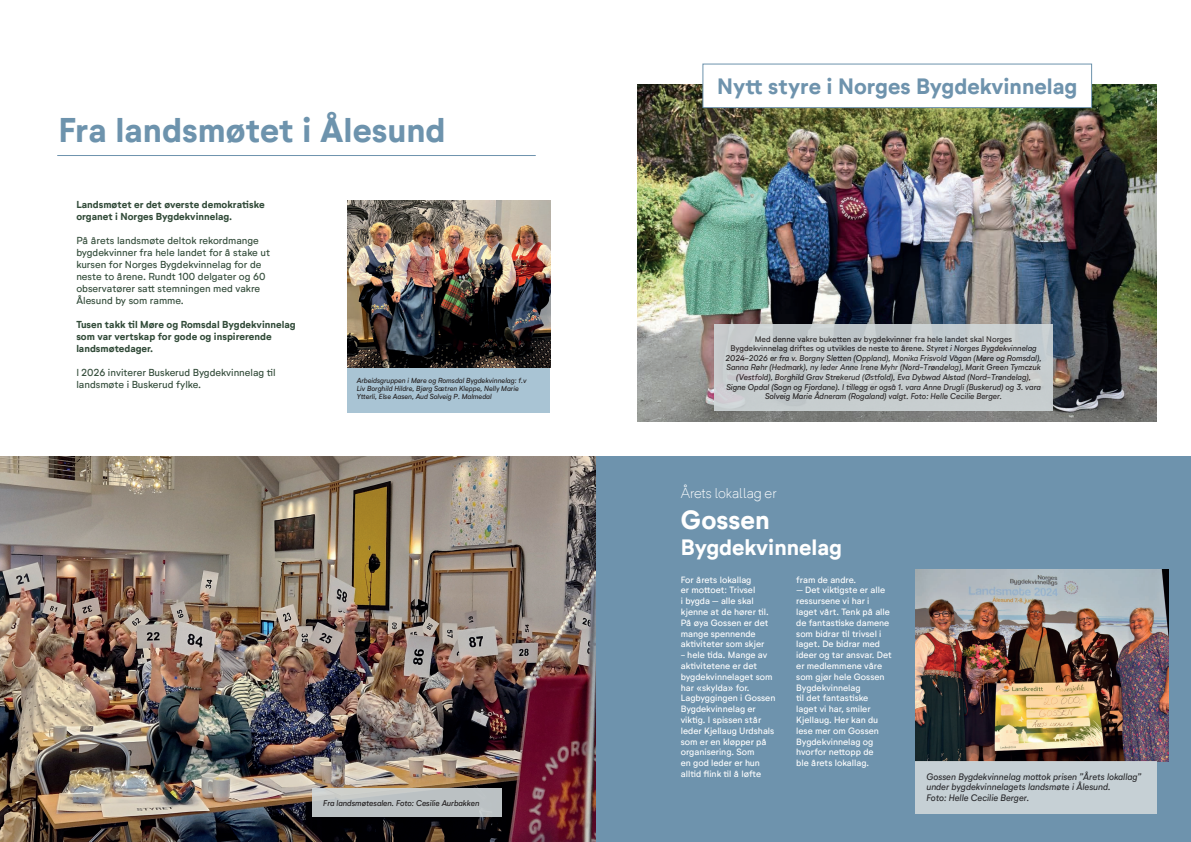
<style>
.page{position:relative;width:1191px;height:842px;background:#fff}
.page>*{position:absolute;margin:0;border:0;box-sizing:border-box;transform-origin:0 0}
.t1{font:700 34px "Neutrif Studio";color:#6d93ad}
.t2{font:700 26px "Neutrif Studio";color:#fff}
.t3{font:700 22px "Neutrif Studio";color:#6e93ad}
.t4{font:700 22px "Neutrif Studio";color:#fff}
.t5{font:300 14px "Neutrif Pro";color:#fff}
.t6{font:10px/12px "Neutrif Studio";color:#324b39}
.t7{font:700 10px/12px "Neutrif Studio";color:#324b39}
.t8{font:9px/10.8px "Neutrif Studio";color:#fff}
.t9{font:italic 9px/10.8px "Neutrif Studio";color:#231f20}
.t10{font:italic 8px/9.6px "Neutrif Studio";color:#231f20;text-align:center}
.t11{font:italic 7px/8.4px "Neutrif Studio";color:#231f20}
.s1{font-style:normal}
</style>
<div class="page">
<div style="left:347px;top:364px;width:203px;height:48px;background:#a9c4d4"></div>
<img style="left:347px;top:201px;width:203px;height:167px">
<img style="left:0;top:456px;width:595px;height:386px">
<hr style="left:57px;top:155px;width:479px;height:1px;background:#6d93ad">
<svg style="left:312px;top:788px;width:190px;height:29px;fill:#bbc1c4"></svg>
<div style="left:596px;top:456px;width:595px;height:386px;background:#6e93ad"></div>
<img style="left:915px;top:569px;width:253px;height:192px">
<div style="left:915px;top:761px;width:241px;height:53px;background:#c6d0d5"></div>
<img style="left:638px;top:85px;width:518px;height:336px">
<div style="left:714px;top:324px;width:339px;height:87px;background:#c7cdcf"></div>
<div style="left:703px;top:64px;width:388px;height:44px;background:#fff"></div>
<div style="left:702px;top:64px;width:390px;height:44px;border:1px solid #6c92ac"></div>
<h1 class="t1" style="left:58px;top:109px;width:389px">Fra landsmøtet i Ålesund</h1>
<p class="t7" style="left:76px;top:199px;width:190px">Landsmøtet er det øverste demokratiske organet i Norges Bygdekvinnelag.</p>
<p class="t6" style="left:76px;top:235px;width:195px">På årets landsmøte deltok rekordmange bygdekvinner fra hele landet for å stake ut kursen for Norges Bygdekvinnelag for de neste to årene. Rundt 100 delgater og 60 observatører satt stemningen med vakre Ålesund by som ramme.</p>
<p class="t7" style="left:76px;top:319px;width:221px">Tusen takk til Møre og Romsdal Bygdekvinnelag som var vertskap for gode og inspirerende landsmøtedager.</p>
<p class="t6" style="left:76px;top:367px;width:201px">I 2026 inviterer Buskerud Bygdekvinnelag til landsmøte i Buskerud fylke.</p>
<p class="t11" style="left:357px;top:376px;width:171px">Arbeidsgruppen i Møre og Romsdal Bygdekvinnelag: f.v<br>Liv Borghild Hildre, Bjørg Sætren Kleppe, Nelly Marie<br>Ytterli, Else Aasen, Aud Solveig P. Malmedal</p>
<p class="t10" style="left:323px;top:798px;width:158px">Fra landsmøtesalen. Foto: Cesilie Aurbakken</p>
<h3 class="t3" style="left:717px;top:73px;width:362px">Nytt styre i Norges Bygdekvinnelag</h3>
<p class="t10" style="left:725px;top:334px;width:317px"><span class="s1">Med denne vakre buketten av bygdekvinner fra hele landet skal Norges Bygdekvinnelag driftes og utvikles de neste to årene.</span> Styret i Norges Bygdekvinnelag 2024-2026 er fra v. Borgny Sletten (Oppland), Monika Frisvold Vågan (Møre og Romsdal), Sanna Røhr (Hedmark), ny leder Anne Irene Myhr (Nord-Trøndelag), Marit Green Tymczuk (Vestfold), Borghild Grav Strekerud (Østfold), Eva Dybwad Alstad (Nord-Trøndelag), Signe Opdal (Sogn og Fjordane). I tillegg er også 1. vara Anne Drugli (Buskerud) og 3. vara Solveig Marie Ådneram (Rogaland) valgt. Foto: Helle Cecilie Berger.</p>
<h3 class="t5" style="left:681px;top:484px;width:97px">Årets lokallag er</h3>
<h2 class="t2" style="left:681px;top:503px;width:90px">Gossen</h2>
<h3 class="t4" style="left:681px;top:534px;width:163px">Bygdekvinnelag</h3>
<p class="t8" style="left:681px;top:574px;width:90px">For årets lokallag<br>er mottoet: Trivsel<br>i bygda – alle skal kjenne at de hører til.<br>På øya Gossen er det mange spennende aktiviteter som skjer</p>
<p class="t8" style="left:681px;top:650px;width:96px">- hele tida. Mange av aktivitetene er det bygdekvinnelaget som har «skylda» for.<br>Lagbyggingen i Gossen<br>Bygdekvinnelag er viktig. I spissen står leder Kjellaug Urdshals som er en kløpper på organisering. Som<br>en god leder er hun alltid flink til å løfte</p>
<p class="t8" style="left:796px;top:574px;width:62px">fram de andre.</p>
<p class="t8" style="left:796px;top:585px;width:97px">– Det viktigste er alle ressursene vi har i laget vårt. Tenk på alle de fantastiske damene som bidrar til trivsel i laget. De bidrar med ideer og tar ansvar. Det er medlemmene våre som gjør hele Gossen<br>Bygdekvinnelag<br>til det fantastiske<br>laget vi har, smiler<br>Kjellaug. Her kan du lese mer om Gossen<br>Bygdekvinnelag og hvorfor nettopp de<br>ble årets lokallag.</p>
<p class="t9" style="left:926px;top:771px;width:216px">Gossen Bygdekvinnelag mottok prisen ”Årets lokallag” under bygdekvinnelagets landsmøte i Ålesund.<br>Foto: Helle Cecilie Berger.</p>
</div>
